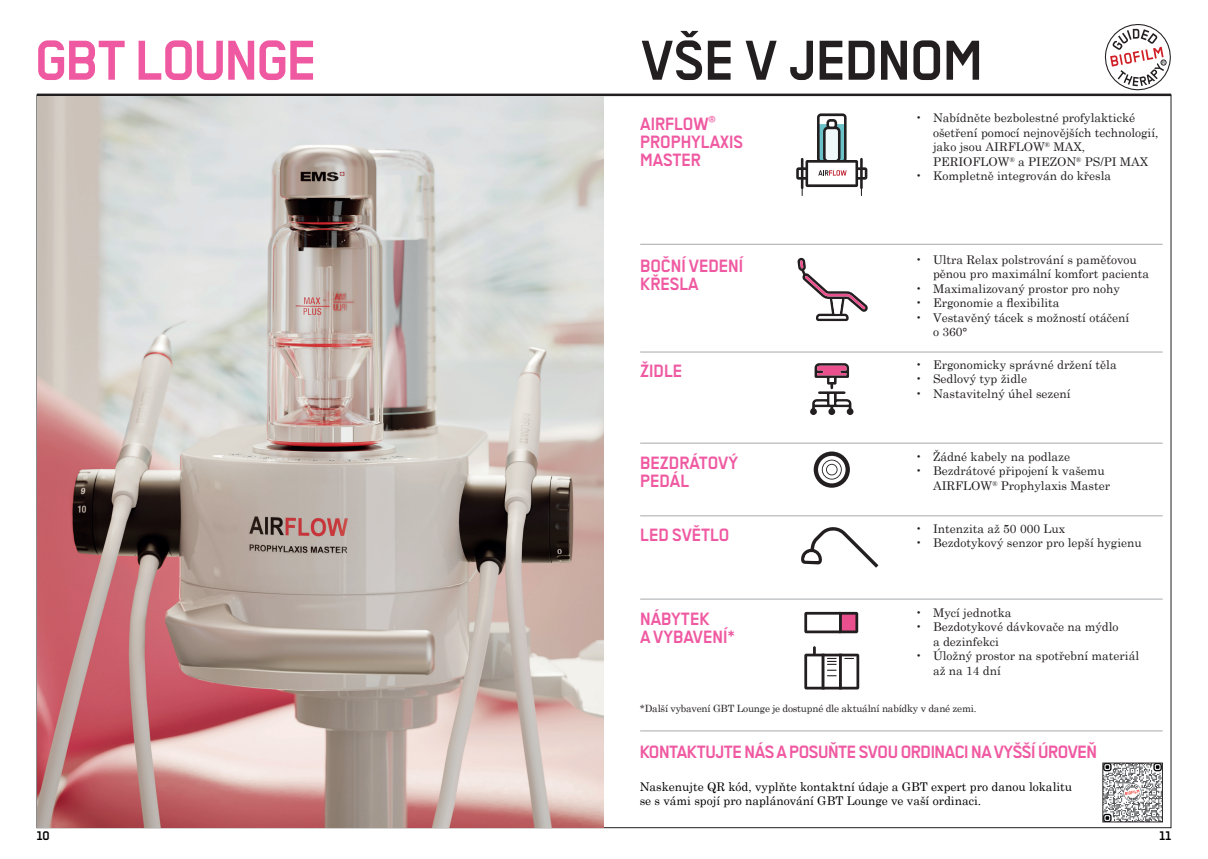
<style>
.page{position:relative;width:1208px;height:859px;background:#fff}
.page>*{position:absolute;margin:0;border:0;box-sizing:border-box;transform-origin:0 0}
.t1{font:700 63px "Transbold Neue Euro";letter-spacing:-.005em;color:#231f20}
.t2{font:700 63px "Transbold Neue Euro";letter-spacing:-.025em;color:#ef59a1}
.t3{font:700 20px/18px "Transbold Neue";color:#ef59a1}
.t4{font:700 20px "Transbold Neue";letter-spacing:-.02em;color:#ef59a1}
.t5{font:700 14px "Transbold Neue Euro";color:#000}
.t6{font:12px/14.4px "Century Schoolbook";color:#231f20}
.t7{font:12px/14px "Century Schoolbook";color:#000}
.t8{font:10px "Century Schoolbook";letter-spacing:-.02em;color:#231f20}
.t9{font:4.1px "Arial";color:#231f20}
</style>
<div class="page">
<hr style="left:37px;top:94px;width:1134px;height:2px;background:#231f20">
<img style="left:37px;top:96px;width:567px;height:732px">
<hr style="left:640px;top:730px;width:522px;height:1px;background:#a8a9ad">
<img style="left:1104px;top:765px;width:56px;height:55px">
<div style="left:1102px;top:763px;width:60px;height:59px;border:1px solid #231f20"></div>
<svg style="left:796px;top:113px;width:71px;height:83px"></svg>
<hr style="left:640px;top:352px;width:522px;height:1px;background:#a8a9ad">
<svg style="left:810px;top:363px;width:44px;height:52px"></svg>
<hr style="left:640px;top:599px;width:522px;height:1px;background:#a8a9ad">
<svg style="left:804px;top:612px;width:54px;height:21px"></svg>
<svg style="left:804px;top:646px;width:55px;height:43px"></svg>
<hr style="left:640px;top:244px;width:522px;height:1px;background:#a8a9ad">
<svg style="left:797px;top:258px;width:71px;height:63px"></svg>
<hr style="left:640px;top:516px;width:522px;height:1px;background:#a8a9ad">
<svg style="left:801px;top:527px;width:77px;height:41px"></svg>
<hr style="left:640px;top:443px;width:522px;height:1px;background:#a8a9ad">
<svg style="left:813px;top:451px;width:37px;height:37px"></svg>
<svg style="left:1105px;top:24px;width:65px;height:66px"></svg>
<h1 class="t2" style="left:35px;top:26px;width:283px">GBT LOUNGE</h1>
<h1 class="t1" style="left:641px;top:26px;width:343px">VŠE V JEDNOM</h1>
<h2 class="t3" style="left:640px;top:115px;width:104px">AIRFLOW<sup>®<br></sup>PROPHYLAXIS<br>MASTER</h2>
<p class="t6" style="left:933px;top:110px;width:227px;text-indent:-18px">• Nabídněte bezbolestné profylaktické ošetření pomocí nejnovějších technologií, jako jsou AIRFLOW<sup>®</sup> MAX, PERIOFLOW<sup>®</sup> a PIEZON<sup>®</sup> PS/PI MAX</p>
<p class="t6" style="left:915px;top:167px;width:198px">• Kompletně integrován do křesla</p>
<p class="t9" style="left:1162px;top:60px;width:4px">R</p>
<h2 class="t3" style="left:640px;top:257px;width:104px">BOČNÍ VEDENÍ<br>KŘESLA</h2>
<p class="t6" style="left:933px;top:251px;width:218px;text-indent:-18px">• Ultra Relax polstrování s paměťovou pěnou pro maximální komfort pacienta</p>
<p class="t6" style="left:915px;top:280px;width:206px">• Maximalizovaný prostor pro nohy</p>
<p class="t6" style="left:915px;top:295px;width:146px">• Ergonomie a flexibilita</p>
<p class="t6" style="left:933px;top:309px;width:198px;text-indent:-18px">• Vestavěný tácek s možností otáčení o 360°</p>
<h2 class="t3" style="left:640px;top:362px;width:44px">ŽIDLE</h2>
<p class="t6" style="left:915px;top:356px;width:203px">• Ergonomicky správné držení těla</p>
<p class="t6" style="left:915px;top:371px;width:114px">• Sedlový typ židle</p>
<p class="t6" style="left:915px;top:385px;width:157px">• Nastavitelný úhel sezení</p>
<h2 class="t3" style="left:640px;top:454px;width:99px">BEZDRÁTOVÝ<br>PEDÁL</h2>
<p class="t6" style="left:915px;top:448px;width:156px">• Žádné kabely na podlaze</p>
<p class="t6" style="left:933px;top:463px;width:178px;text-indent:-18px">• Bezdrátové připojení k vašemu<br>AIRFLOW<sup>®</sup> Prophylaxis Master</p>
<h2 class="t3" style="left:640px;top:526px;width:91px">LED SVĚTLO</h2>
<p class="t6" style="left:915px;top:520px;width:152px">• Intenzita až 50 000 Lux</p>
<p class="t6" style="left:915px;top:535px;width:228px">• Bezdotykový senzor pro lepší hygienu</p>
<h2 class="t3" style="left:640px;top:610px;width:96px">NÁBYTEK<br>A VYBAVENÍ*</h2>
<p class="t6" style="left:915px;top:604px;width:98px">• Mycí jednotka</p>
<p class="t6" style="left:933px;top:619px;width:187px;text-indent:-18px">• Bezdotykové dávkovače na mýdlo a dezinfekci</p>
<p class="t6" style="left:933px;top:648px;width:208px;text-indent:-18px">• Úložný prostor na spotřební materiál až na 14 dní</p>
<p class="t8" style="left:640px;top:700px;width:338px">*Další vybavení GBT Lounge je dostupné dle aktuální nabídky v dané zemi.</p>
<h2 class="t4" style="left:639px;top:741px;width:459px">KONTAKTUJTE NÁS A POSUŇTE SVOU ORDINACI NA VYŠŠÍ ÚROVEŇ</h2>
<p class="t7" style="left:639px;top:779px;width:434px">Naskenujte QR kód, vyplňte kontaktní údaje a GBT expert pro danou lokalitu se s vámi spojí pro naplánování GBT Lounge ve vaší ordinaci.</p>
<p class="t5" style="left:37px;top:828px;width:14px">10</p>
<p class="t5" style="left:1159px;top:828px;width:13px">11</p>
</div>
